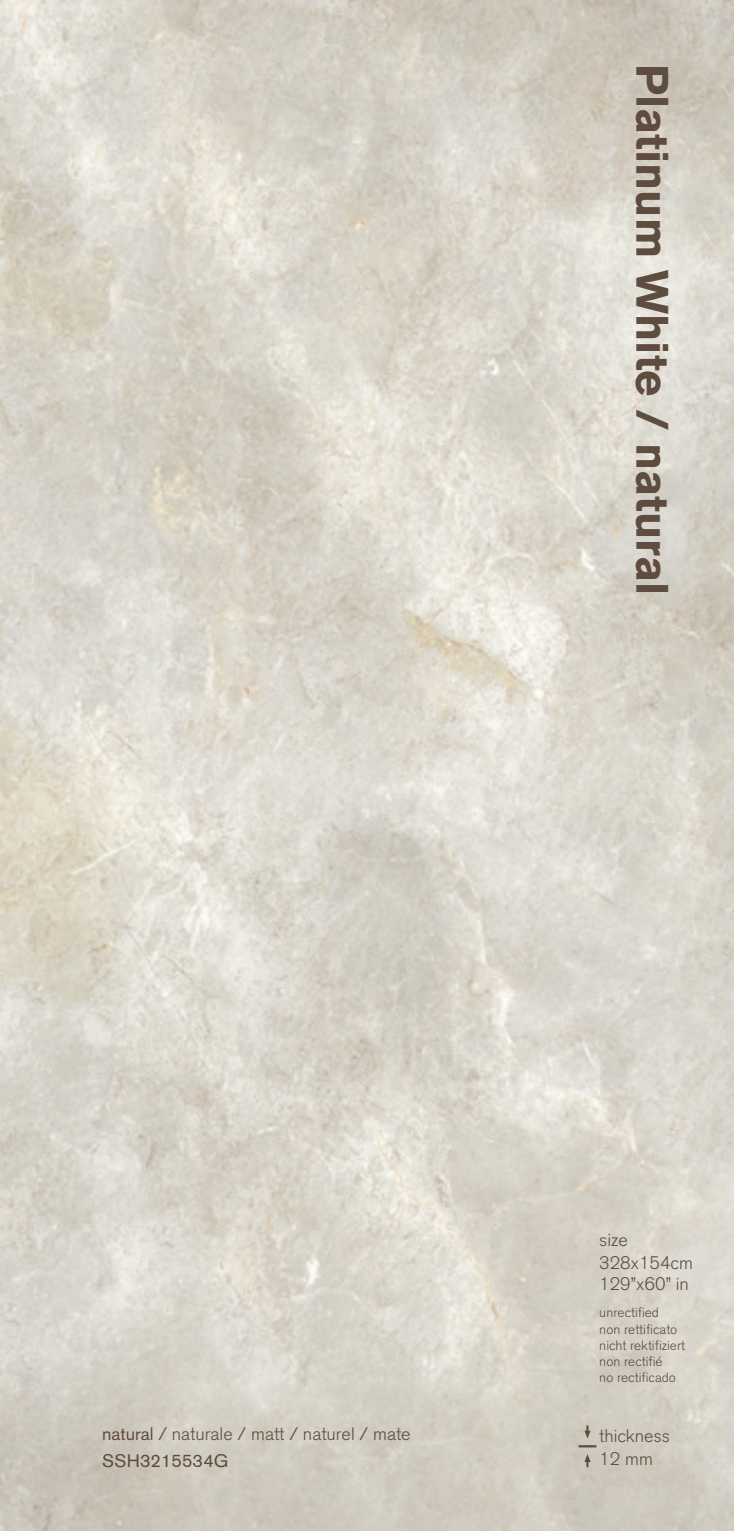
<style>
.page{position:relative;width:734px;height:1531px;background:#fff}
.page>*{position:absolute;margin:0;border:0;box-sizing:border-box;transform-origin:0 0}
.t1{font:700 45px "Akzidenz Grotesk BE";color:#5e4c3e}
.t2{font:300 18px/22.1px "Akzidenz Grotesk BE";color:#5e4c3e}
.t3{font:300 13.5px/16.2px "Akzidenz Grotesk BE";color:#5e4c3e}
.s1{font-weight:400}
</style>
<div class="page">
<svg style="left:584px;top:1454px;width:6px;height:13px"></svg>
<svg style="left:584px;top:1425px;width:6px;height:13px"></svg>
<svg style="left:578px;top:1445px;width:18px;height:2px"></svg>
<h1 class="t1" style="left:678px;top:64px;width:533px;rotate:90deg">Platinum White / natural</h1>
<p class="t2" style="left:599px;top:1229px;width:95px">size<br>328x154cm<br>129”x60” in</p>
<p class="t3" style="left:599px;top:1305px;width:87px">unrectified<br>non rettificato nicht rektifiziert non rectifié<br>no rectificado</p>
<p class="t2" style="left:102px;top:1421px;width:310px;line-height:27px"><span class="s1">natural</span> / naturale / matt / naturel / mate<br><span class="s1">SSH3215534G</span></p>
<p class="t2" style="left:599px;top:1425px;width:72px">thickness<br>12 mm</p>
</div>
